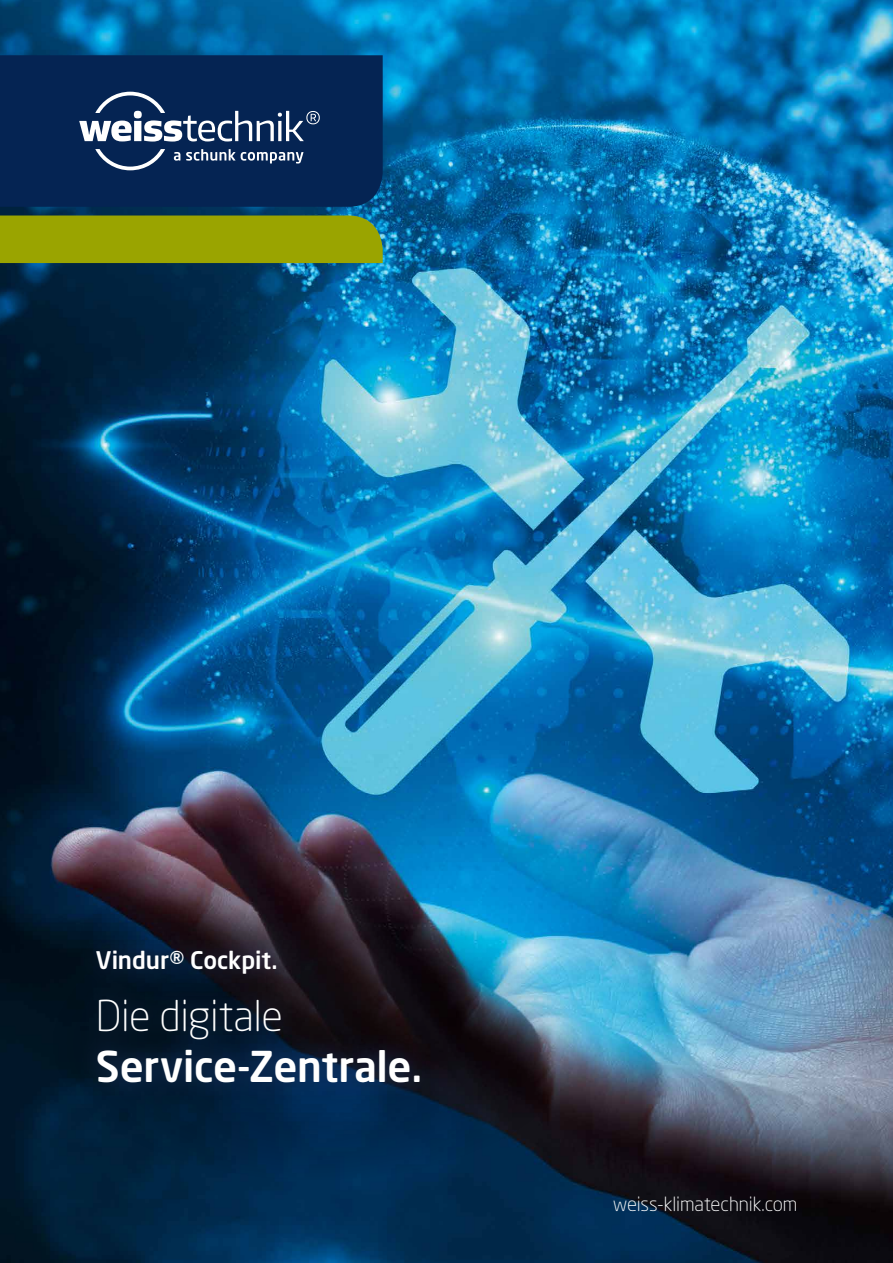
<style>
.page{position:relative;width:893px;height:1263px;background:#fff}
.page>*{position:absolute;margin:0;border:0;box-sizing:border-box;transform-origin:0 0}
.t1{font:500 42px "Neo Sans W1 G";letter-spacing:-.01em;color:#fff}
.t2{font:300 42px "Neo Sans W1 G";letter-spacing:-.015em;color:#fff}
.t3{font:500 24px "Neo Sans W1 G";color:#fff}
.t4{font:300 19.5px "Neo Sans W1 G";letter-spacing:-.005em;color:#fff}
</style>
<div class="page">
<img style="left:0;top:0;width:893px;height:1263px">
<svg style="left:52px;top:904px;width:527px;height:277px"></svg>
<svg style="left:76px;top:879px;width:246px;height:122px"></svg>
<div style="left:75px;top:928px;width:367px;height:177px;background:#233867;opacity:.8"></div>
<div style="left:0;top:215px;width:383px;height:48px;background:#9aa400"></div>
<div style="left:0;top:55px;width:383px;height:152px;background:#052453"></div>
<svg style="left:79px;top:92px;width:241px;height:78px"></svg>
<p class="t3" style="left:96px;top:945px;width:184px">Vindur® Cockpit.</p>
<h1 class="t2" style="left:96px;top:989px;width:189px">Die digitale</h1>
<h1 class="t1" style="left:96px;top:1040px;width:328px">Service-Zentrale.</h1>
<p class="t4" style="left:613px;top:1191px;width:186px">weiss-klimatechnik.com</p>
</div>
